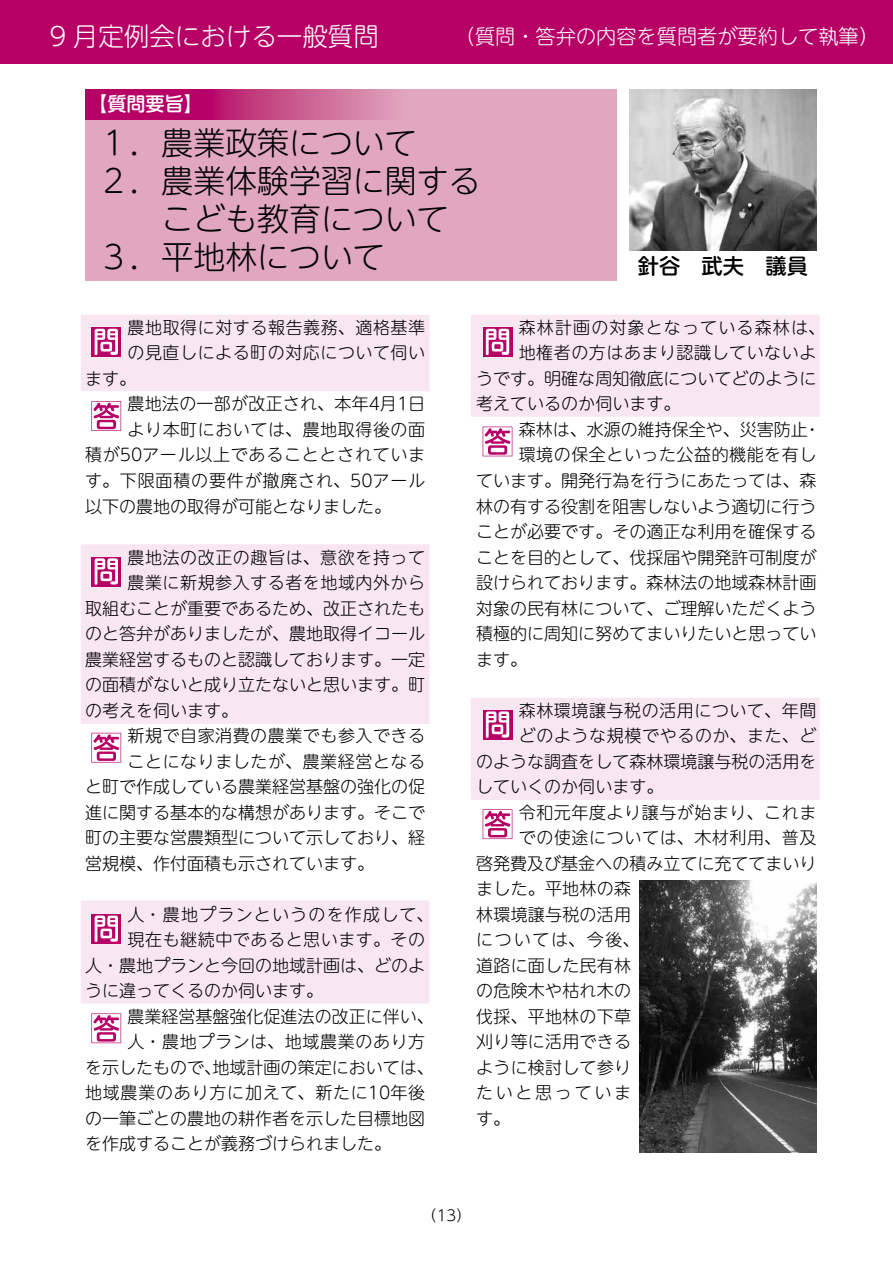
<style>
.page{position:relative;width:893px;height:1263px;background:#fff}
.page>*{position:absolute;margin:0;border:0;box-sizing:border-box;transform-origin:0 0}
.t1{font:300 31.95px/38.2px "UD Shin M Go Pro";color:#000}
.t2{font:300 25.5px "UD Shin M Go Pro";color:#fff}
.t3{font:500 21.3px "UD Shin M Go Pro";color:#000}
.t4{font:300 20.25px "UD Shin M Go Pro";color:#fff}
.t5{font:500 19.2px "UD Shin M Go Pro";color:#fff}
.t6{font:300 16.95px "UD Shin M Go Pro";color:#000}
.t7{font:300 16.95px "UD Shin M Go Pro";letter-spacing:.035em;color:#000}
.t8{font:300 16.95px "UD Shin M Go Pro";letter-spacing:.03em;color:#000}
.t9{font:300 16.95px "UD Shin M Go Pro";letter-spacing:.04em;color:#000}
.t10{font:300 16.95px "UD Shin M Go Pro";letter-spacing:.05em;color:#000}
.t11{font:300 16.95px "UD Shin M Go Pro";letter-spacing:.045em;color:#000}
.t12{font:300 16.95px "UD Shin M Go Pro";letter-spacing:.07em;color:#000}
.t13{font:300 16.95px "UD Shin M Go Pro";letter-spacing:.065em;color:#000}
.t14{font:300 16.95px "UD Shin M Go Pro";letter-spacing:.155em;color:#000}
.t15{font:300 14.85px "UD Shin M Go Pro";color:#000}
.s1{font-family:"Shin M Go Pro"}
</style>
<div class="page">
<div style="left:0;top:0;width:893px;height:64px;background:#b60066"></div>
<div style="left:81px;top:544px;width:349px;height:180px;background:#f8e6f0"></div>
<div style="left:81px;top:315px;width:349px;height:76px;background:#f8e6f0"></div>
<svg style="left:91px;top:401px;width:30px;height:30px"></svg>
<svg style="left:91px;top:557px;width:30px;height:29px"></svg>
<svg style="left:95px;top:558px;width:23px;height:27px"></svg>
<svg style="left:91px;top:733px;width:30px;height:29px"></svg>
<svg style="left:81px;top:900px;width:349px;height:143px"></svg>
<div style="left:471px;top:315px;width:349px;height:102px;background:#f8e6f0"></div>
<svg style="left:483px;top:427px;width:29px;height:29px"></svg>
<svg style="left:471px;top:698px;width:349px;height:141px"></svg>
<div style="left:85px;top:89px;width:532px;height:192px;background:#e1a6c0"></div>
<svg style="left:85px;top:89px;width:305px;height:30px;background:#c2357e"></svg>
<img style="left:629px;top:89px;width:187px;height:162px">
<img style="left:639px;top:880px;width:177px;height:272px">
<h2 class="t2" style="left:24px;top:16px;width:535px">　9 月定例会における一般質問　　　　　　　</h2>
<p class="t4" style="left:455px;top:20px;width:426px">（質問・答弁の内容を質問者が要約して執筆）</p>
<p class="t5" style="left:88px;top:89px;width:116px">【質問要旨】</p>
<h1 class="t1" style="left:98px;top:122px;width:384px">１．農業政策について<br>２．農業体験学習に関する　　こども教育について<br>３．平地林について</h1>
<p class="t3" style="left:638px;top:249px;width:172px">針谷　武夫　議員</p>
<p class="t7" style="left:128px;top:314px;width:299px">農地取得に対する報告義務、適格基準</p>
<p class="t8" style="left:128px;top:339px;width:299px">の見直しによる町の対応について伺い</p>
<p class="t6" style="left:85px;top:365px;width:53px">ます。</p>
<p class="t6" style="left:128px;top:390px;width:299px">農地法の一部が改正され、本年4月1日</p>
<p class="t7" style="left:128px;top:416px;width:299px">より本町においては、農地取得後の面</p>
<p class="t9" style="left:85px;top:441px;width:342px">積が50アール以上であることとされていま</p>
<p class="t10" style="left:85px;top:467px;width:342px">す。下限面積の要件が撤廃され、50アール</p>
<p class="t6" style="left:85px;top:492px;width:308px">以下の農地の取得が可能となりました。</p>
<p class="t7" style="left:128px;top:543px;width:299px">農地法の改正の趣旨は、意欲を持って</p>
<p class="t8" style="left:128px;top:569px;width:299px">農業に新規参入する者を地域内外から</p>
<p class="t6" style="left:85px;top:594px;width:342px">取組むことが重要であるため、改正されたも</p>
<p class="t6" style="left:85px;top:620px;width:342px">のと答弁がありましたが、農地取得イコール</p>
<p class="t6" style="left:85px;top:645px;width:342px">農業経営するものと認識しております。一定</p>
<p class="t6" style="left:85px;top:671px;width:342px">の面積がないと成り立たないと思います。町</p>
<p class="t6" style="left:85px;top:696px;width:155px">の考えを伺います。</p>
<p class="t8" style="left:128px;top:722px;width:299px">新規で自家消費の農業でも参入できる</p>
<p class="t7" style="left:128px;top:747px;width:299px">ことになりましたが、農業経営となる</p>
<p class="t6" style="left:85px;top:773px;width:342px">と町で作成している農業経営基盤の強化の促</p>
<p class="t6" style="left:85px;top:798px;width:342px">進に関する基本的な構想があります。そこで</p>
<p class="t6" style="left:85px;top:824px;width:342px">町の主要な営農類型について示しており、経</p>
<p class="t6" style="left:85px;top:849px;width:291px">営規模、作付面積も示されています。</p>
<p class="t12" style="left:128px;top:901px;width:308px">人・農地プランというのを作成して、</p>
<p class="t7" style="left:128px;top:926px;width:299px">現在も継続中であると思います。その</p>
<p class="t6" style="left:85px;top:952px;width:342px">人・農地プランと今回の地域計画は、どのよ</p>
<p class="t6" style="left:85px;top:977px;width:240px">うに違ってくるのか伺います。</p>
<p class="t6" style="left:128px;top:1003px;width:308px">農業経営基盤強化促進法の改正に伴い、</p>
<p class="t7" style="left:128px;top:1028px;width:299px">人・農地プランは、地域農業のあり方</p>
<p class="t6" style="left:85px;top:1054px;width:350px">を示したもので、地域計画の策定においては、</p>
<p class="t11" style="left:85px;top:1079px;width:342px">地域農業のあり方に加えて、新たに10年後</p>
<p class="t6" style="left:85px;top:1105px;width:342px">の一筆ごとの農地の耕作者を示した目標地図</p>
<p class="t6" style="left:85px;top:1130px;width:308px">を作成することが義務づけられました。</p>
<p class="t13" style="left:519px;top:314px;width:308px">森林計画の対象となっている森林は、</p>
<p class="t8" style="left:519px;top:339px;width:299px">地権者の方はあまり認識していないよ</p>
<p class="t6" style="left:476px;top:365px;width:342px">うです。明確な周知徹底についてどのように</p>
<p class="t6" style="left:476px;top:390px;width:206px">考えているのか伺います。</p>
<p class="t6" style="left:519px;top:416px;width:303px">森林は、水源の維持保全や、災害防止・</p>
<p class="t8" style="left:519px;top:441px;width:299px">環境の保全といった公益的機能を有し</p>
<p class="t6" style="left:476px;top:467px;width:342px">ています。開発行為を行うにあたっては、森</p>
<p class="t6" style="left:476px;top:492px;width:342px">林の有する役割を阻害しないよう適切に行う</p>
<p class="t6" style="left:476px;top:518px;width:342px">ことが必要です。その適正な利用を確保する</p>
<p class="t6" style="left:476px;top:543px;width:342px">ことを目的として、伐採届や開発許可制度が</p>
<p class="t6" style="left:476px;top:569px;width:342px">設けられております。森林法の地域森林計画</p>
<p class="t6" style="left:476px;top:594px;width:342px">対象の民有林について、ご理解いただくよう</p>
<p class="t6" style="left:476px;top:620px;width:342px">積極的に周知に努めてまいりたいと思ってい</p>
<p class="t6" style="left:476px;top:645px;width:53px">ます。</p>
<p class="t7" style="left:519px;top:696px;width:299px">森林環境譲与税の活用について、年間</p>
<p class="t7" style="left:519px;top:722px;width:299px">どのような規模でやるのか、また、ど</p>
<p class="t6" style="left:476px;top:747px;width:342px">のような調査をして森林環境<span class="s1">譲</span>与税の活用を</p>
<p class="t6" style="left:476px;top:773px;width:189px">していくのか伺います。</p>
<p class="t7" style="left:519px;top:798px;width:299px">令和元年度より譲与が始まり、これま</p>
<p class="t7" style="left:519px;top:824px;width:299px">での使途については、木材利用、普及</p>
<p class="t6" style="left:476px;top:849px;width:342px">啓発費及び基金への積み立てに充ててまいり</p>
<p class="t6" style="left:476px;top:875px;width:156px">ました。平地林の森</p>
<p class="t6" style="left:476px;top:901px;width:156px">林環境<span class="s1">譲</span>与税の活用</p>
<p class="t6" style="left:476px;top:926px;width:165px">については、今後、</p>
<p class="t6" style="left:476px;top:952px;width:156px">道路に面した民有林</p>
<p class="t6" style="left:476px;top:977px;width:156px">の危険木や枯れ木の</p>
<p class="t6" style="left:476px;top:1003px;width:156px">伐採、平地林の下草</p>
<p class="t6" style="left:476px;top:1028px;width:156px">刈り等に活用できる</p>
<p class="t6" style="left:476px;top:1054px;width:156px">ように検討して参り</p>
<p class="t14" style="left:476px;top:1079px;width:156px">たいと思っていま</p>
<p class="t6" style="left:476px;top:1105px;width:36px">す。</p>
<p class="t15" style="left:422px;top:1203px;width:51px">（13）</p>
</div>
